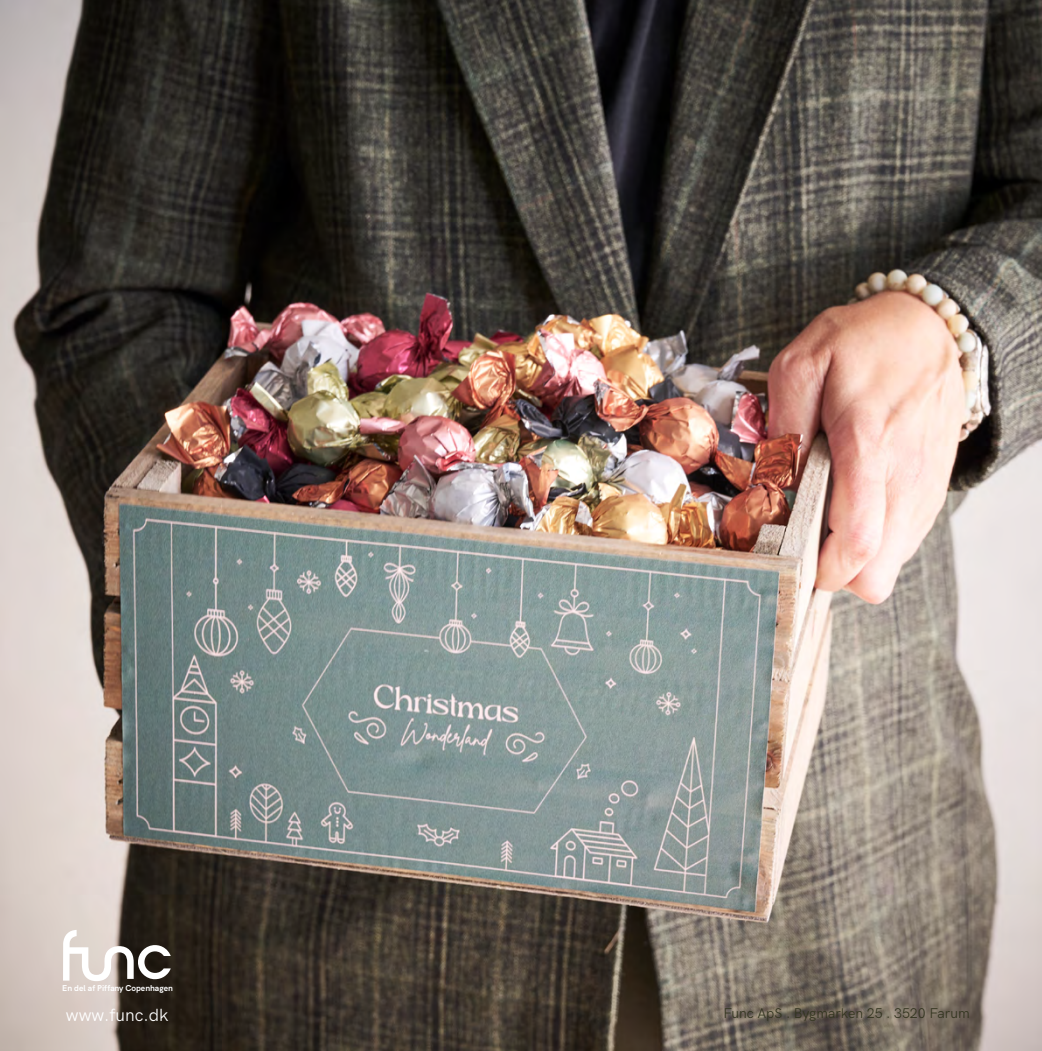
<style>
.page{position:relative;width:1042px;height:1051px;background:#fff}
.page>*{position:absolute;margin:0;border:0;box-sizing:border-box;transform-origin:0 0}
.t1{font:17.5px "HK Grotesk";color:#fff}
.t2{font:14px "HK Grotesk";color:#32341f}
.t3{font:700 8.4px "HK Grotesk";color:#fff}
.s1{font-family:"Klavika Basic";font-weight:500;font-size:21px;color:#bcb7b8}
</style>
<div class="page">
<img style="left:0;top:0;width:1042px;height:1050px">
<svg style="left:63px;top:929px;width:108px;height:51px"></svg>
<p class="t3" style="left:62px;top:981px;width:112px">En del af Piffany Copenhagen</p>
<p class="t1" style="left:22px;top:1001px;width:148px"><span class="s1">56</span> www.func.dk</p>
<p class="t2" style="left:723px;top:1001px;width:248px">Func ApS . Bygmarken 25 . 3520 Farum</p>
</div>
